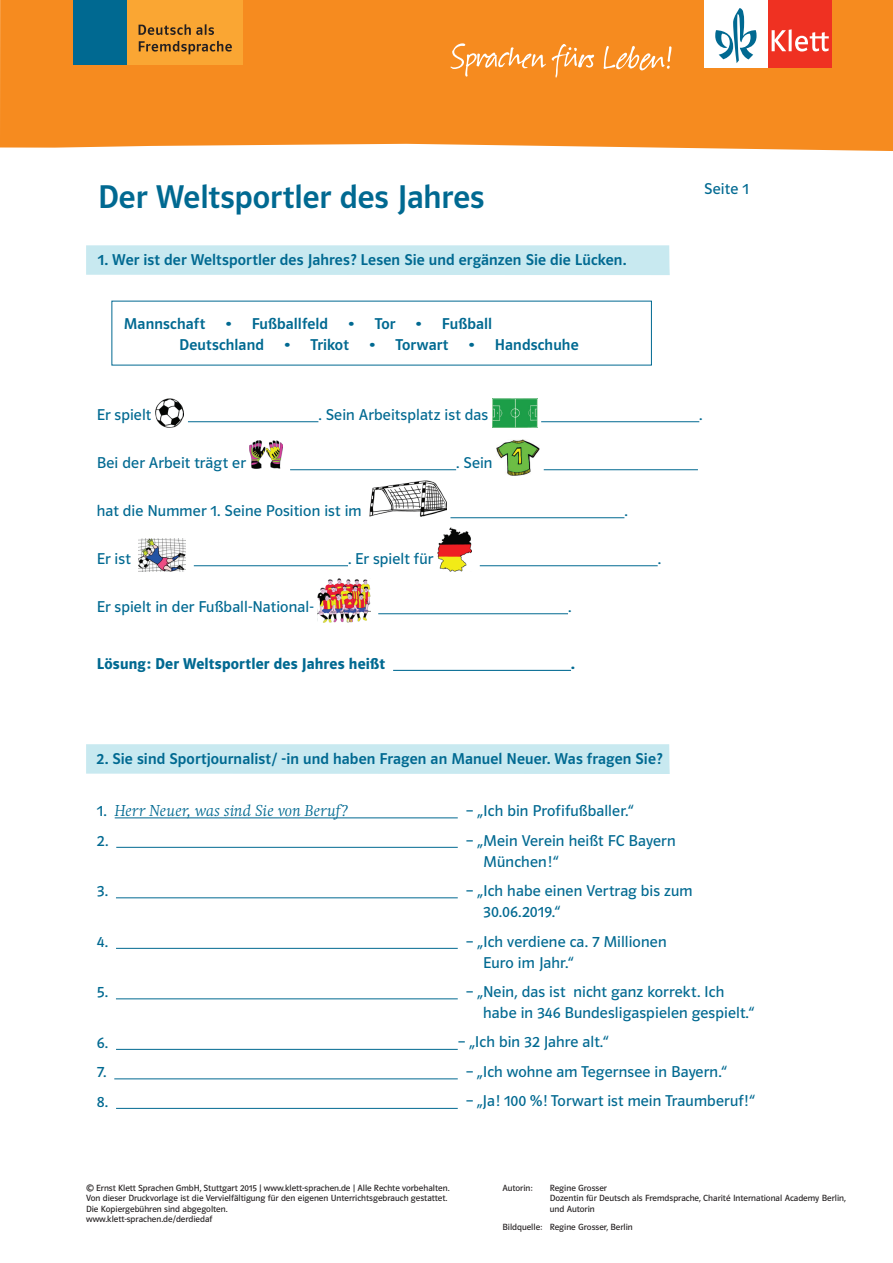
<style>
.page{position:relative;width:893px;height:1263px;background:#fff}
.page>*{position:absolute;margin:0;border:0;box-sizing:border-box;transform-origin:0 0}
.t1{font:33px "Polo ST11 K Krftg";color:#006991}
.t2{font:15.75px/21px "Polo ST11 K Buch";letter-spacing:.01em;color:#006991}
.t3{font:15.75px "Polo ST11 K Krftg";letter-spacing:.01em;color:#006991}
.t4{font:15.75px "Polo ST11 K Hfett";letter-spacing:.01em;color:#006991}
.t5{font:italic 300 15.75px "Klett Swift";letter-spacing:.02em;color:#006991}
.t6{font:9px/10.5px "Polo ST11 K Buch";color:#231f20}
.s1{font-family:"Polo ST11 K Buch";font-weight:400;font-style:normal}
.s2{font-style:inherit}
</style>
<div class="page">
<div style="left:0;top:0;width:893px;height:151px;background:#f68b1f"></div>
<div style="left:704px;top:0;width:64px;height:67px;background:#fff"></div>
<div style="left:768px;top:0;width:63px;height:67px;background:#ef3122"></div>
<svg style="left:772px;top:29px;width:57px;height:23px"></svg>
<svg style="left:715px;top:8px;width:41px;height:55px"></svg>
<svg style="left:450px;top:43px;width:222px;height:35px;background:#f79c40"></svg>
<div style="left:86px;top:245px;width:584px;height:30px;background:#c8e9f0"></div>
<div style="left:121px;top:0;width:121px;height:64px;background:#faa633"></div>
<div style="left:74px;top:0;width:53px;height:64px;background:#006991"></div>
<svg style="left:139px;top:24px;width:75px;height:11px"></svg>
<svg style="left:139px;top:41px;width:93px;height:13px"></svg>
<div style="left:86px;top:744px;width:584px;height:30px;background:#c8e9f0"></div>
<hr style="left:188px;top:421px;width:130px;height:1px;background:#006991">
<hr style="left:541px;top:421px;width:158px;height:1px;background:#006991">
<hr style="left:290px;top:469px;width:166px;height:1px;background:#006991">
<hr style="left:544px;top:469px;width:154px;height:1px;background:#006991">
<hr style="left:450px;top:517px;width:174px;height:1px;background:#006991">
<hr style="left:194px;top:565px;width:154px;height:1px;background:#006991">
<hr style="left:480px;top:565px;width:178px;height:1px;background:#006991">
<hr style="left:378px;top:613px;width:190px;height:1px;background:#006991">
<hr style="left:393px;top:670px;width:178px;height:1px;background:#006991">
<img style="left:155px;top:399px;width:29px;height:29px">
<img style="left:492px;top:399px;width:45px;height:29px">
<img style="left:250px;top:441px;width:32px;height:27px">
<img style="left:497px;top:440px;width:43px;height:36px">
<img style="left:370px;top:481px;width:76px;height:35px">
<img style="left:139px;top:538px;width:47px;height:34px">
<img style="left:437px;top:528px;width:35px;height:44px">
<img style="left:318px;top:579px;width:52px;height:44px">
<hr style="left:115px;top:817px;width:343px;height:1px;background:#006991">
<hr style="left:116px;top:847px;width:342px;height:1px;background:#006991">
<hr style="left:116px;top:897px;width:342px;height:1px;background:#006991">
<hr style="left:116px;top:948px;width:342px;height:1px;background:#006991">
<hr style="left:116px;top:998px;width:342px;height:1px;background:#006991">
<hr style="left:116px;top:1049px;width:342px;height:1px;background:#006991">
<hr style="left:114px;top:1078px;width:344px;height:1px;background:#006991">
<hr style="left:116px;top:1108px;width:342px;height:1px;background:#006991">
<h1 class="t1" style="left:98px;top:178px;width:388px">Der Weltsportler des Jahres</h1>
<p class="t3" style="left:98px;top:251px;width:530px">1. Wer ist der Weltsportler des Jahres? Lesen Sie und ergänzen Sie die Lücken.</p>
<p class="t3" style="left:124px;top:315px;width:83px">Mannschaft</p>
<p class="t3" style="left:225px;top:315px;width:104px">• Fußballfeld</p>
<p class="t3" style="left:348px;top:315px;width:49px">• Tor</p>
<p class="t3" style="left:416px;top:315px;width:78px">• Fußball</p>
<p class="t3" style="left:179px;top:336px;width:86px">Deutschland</p>
<p class="t3" style="left:284px;top:336px;width:66px">• Trikot</p>
<p class="t3" style="left:369px;top:336px;width:81px">• Torwart</p>
<p class="t3" style="left:469px;top:336px;width:112px">• Handschuhe</p>
<p class="t2" style="left:704px;top:178px;width:46px">Seite 1</p>
<p class="t2" style="left:97px;top:405px;width:56px">Er spielt</p>
<p class="t2" style="left:318px;top:405px;width:171px">. Sein Arbeitsplatz ist das</p>
<p class="t2" style="left:699px;top:405px;width:5px">.</p>
<p class="t2" style="left:97px;top:453px;width:151px">Bei der Arbeit trägt er</p>
<p class="t2" style="left:456px;top:453px;width:38px">. Sein</p>
<p class="t2" style="left:97px;top:501px;width:266px">hat die Nummer 1. Seine Position ist im</p>
<p class="t2" style="left:624px;top:501px;width:5px">.</p>
<p class="t2" style="left:97px;top:549px;width:36px">Er ist</p>
<p class="t2" style="left:348px;top:549px;width:87px">. Er spielt für</p>
<p class="t2" style="left:658px;top:549px;width:5px">.</p>
<p class="t2" style="left:97px;top:597px;width:218px">Er spielt in der Fußball-National-</p>
<p class="t2" style="left:568px;top:597px;width:5px">.</p>
<p class="t4" style="left:97px;top:655px;width:290px">Lösung: Der Weltsportler des Jahres heißt</p>
<p class="t4" style="left:571px;top:655px;width:6px">.</p>
<p class="t3" style="left:97px;top:750px;width:568px">2. Sie sind Sportjournalist/ -in und haben Fragen an Manuel Neuer. Was fragen Sie?</p>
<p class="t5" style="left:97px;top:802px;width:254px"><span class="s1">1.</span> Herr Neuer, was sind Sie von Beruf?</p>
<p class="t2" style="left:466px;top:801px;width:169px">– „Ich bin Profifußballer.“</p>
<p class="t2" style="left:97px;top:830px;width:13px">2.</p>
<p class="t2" style="left:483px;top:830px;width:194px;text-indent:-18px">– „Mein Verein heißt FC Bayern<br>München!“</p>
<p class="t2" style="left:97px;top:881px;width:13px">3.</p>
<p class="t2" style="left:483px;top:881px;width:211px;text-indent:-17px">– „Ich habe einen Vertrag bis zum<br>30.06.2019.“</p>
<p class="t2" style="left:97px;top:931px;width:13px">4.</p>
<p class="t2" style="left:483px;top:931px;width:185px;text-indent:-17px">– „Ich verdiene ca. 7 Millionen<br>Euro im Jahr.“</p>
<p class="t2" style="left:97px;top:982px;width:13px">5.</p>
<p class="t2" style="left:466px;top:982px;width:260px">– „Nein, das ist nicht ganz korrekt. Ich</p>
<p class="t2" style="left:97px;top:1028px;width:13px;line-height:29.5px;text-align:justify">6.<br>7.<br>8.</p>
<p class="t2" style="left:483px;top:1002px;width:273px">habe in <span class="s2">346</span> Bundesligaspielen gespielt.“</p>
<p class="t2" style="left:458px;top:1032px;width:152px">– „Ich bin <span class="s2">32</span> Jahre alt.“</p>
<p class="t2" style="left:466px;top:1061px;width:263px">– „Ich wohne am Tegernsee in Bayern.“</p>
<p class="t2" style="left:466px;top:1090px;width:291px">– „Ja! 100 %! Torwart ist mein Traumberuf!“</p>
<p class="t6" style="left:86px;top:1183px;width:365px">© Ernst Klett Sprachen GmbH, Stuttgart 2015 | www.klett-sprachen.de | Alle Rechte vorbehalten.</p>
<p class="t6" style="left:502px;top:1183px;width:32px">Autorin:</p>
<p class="t6" style="left:86px;top:1193px;width:363px">Von dieser Druckvorlage ist die Vervielfältigung für den eigenen Unterrichtsgebrauch gestattet.<br>Die Kopiergebühren sind abgegolten.<br>www.klett-sprachen.de/derdiedaf</p>
<p class="t6" style="left:550px;top:1183px;width:298px">Regine Grosser<br>Dozentin für Deutsch als Fremdsprache, Charité International Academy Berlin, und Autorin</p>
<p class="t6" style="left:502px;top:1222px;width:132px">Bildquelle: Regine Grosser, Berlin</p>
</div>
